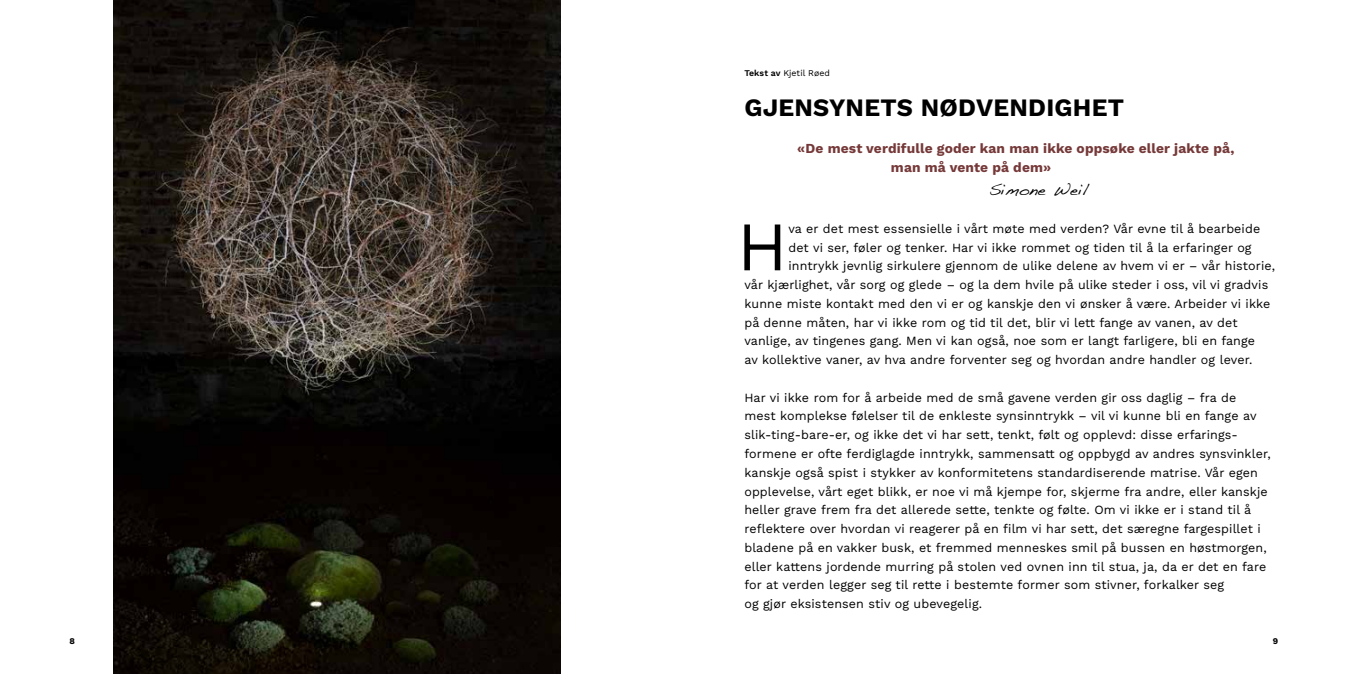
<style>
.page{position:relative;width:1347px;height:674px;background:#fff}
.page>*{position:absolute;margin:0;border:0;box-sizing:border-box;transform-origin:0 0}
.t1{font:69.38px "Work Sans";color:#000}
.t2{font:700 25px "Work Sans";letter-spacing:.01em;color:#000}
.t3{font:16.25px "Handwriting Dakota";letter-spacing:.01em;color:#000}
.t4{font:700 13.75px/18.8px "Work Sans";letter-spacing:.01em;color:#763939}
.t5{font:12.5px/18.8px "Work Sans";letter-spacing:.01em;color:#000}
.t6{font:8.75px "Work Sans";letter-spacing:.01em;color:#000}
.t7{font:700 8.75px "Work Sans";color:#000}
.s1{font-weight:600}
</style>
<div class="page">
<img style="left:113px;top:0;width:447px;height:673px">
<p class="t6" style="left:744px;top:66px;width:87px"><span class="s1">Tekst av</span> Kjetil Røed</p>
<h2 class="t2" style="left:744px;top:88px;width:381px">GJENSYNETS NØDVENDIGHET</h2>
<p class="t4" style="left:891px;top:139px;width:345px;text-indent:-94px">«De mest verdifulle goder kan man ikke oppsøke eller jakte på, man må vente på dem»</p>
<h3 class="t3" style="left:989px;top:179px;width:101px">Simone Weil</h3>
<h1 class="t1" style="left:737px;top:194px;width:52px">H</h1>
<p class="t5" style="left:788px;top:218px;width:473px">va er det mest essensielle i vårt møte med verden? Vår evne til å bearbeide</p>
<p class="t5" style="left:788px;top:237px;width:464px">det vi ser, føler og tenker. Har vi ikke rommet og tiden til å la erfaringer og</p>
<p class="t5" style="left:788px;top:256px;width:488px">inntrykk jevnlig sirkulere gjennom de ulike delene av hvem vi er – vår historie,</p>
<p class="t5" style="left:744px;top:275px;width:525px">vår kjærlighet, vår sorg og glede – og la dem hvile på ulike steder i oss, vil vi gradvis</p>
<p class="t5" style="left:744px;top:293px;width:527px">kunne miste kontakt med den vi er og kanskje den vi ønsker å være. Arbeider vi ikke</p>
<p class="t5" style="left:744px;top:312px;width:495px">på denne måten, har vi ikke rom og tid til det, blir vi lett fange av vanen, av det</p>
<p class="t5" style="left:744px;top:331px;width:512px">vanlige, av tingenes gang. Men vi kan også, noe som er langt farligere, bli en fange</p>
<p class="t5" style="left:744px;top:350px;width:509px">av kollektive vaner, av hva andre forventer seg og hvordan andre handler og lever.</p>
<p class="t5" style="left:744px;top:387px;width:528px">Har vi ikke rom for å arbeide med de små gavene verden gir oss daglig – fra de mest komplekse følelser til de enkleste synsinntrykk – vil vi kunne bli en fange av slik-ting-bare-er, og ikke det vi har sett, tenkt, følt og opplevd: disse erfarings&shy;formene er ofte ferdiglagde inntrykk, sammensatt og oppbygd av andres synsvinkler, kanskje også spist i stykker av konformitetens standardiserende matrise. Vår egen opplevelse, vårt eget blikk, er noe vi må kjempe for, skjerme fra andre, eller kanskje heller grave frem fra det allerede sette, tenkte og følte. Om vi ikke er i stand til å reflektere over hvordan vi reagerer på en film vi har sett, det særegne fargespillet i bladene på en vakker busk, et fremmed menneskes smil på bussen en høstmorgen, eller kattens jordende murring på stolen ved ovnen inn til stua, ja, da er det en fare for at verden legger seg til rette i bestemte former som stivner, forkalker seg<br>og gjør eksistensen stiv og ubevegelig.</p>
<p class="t7" style="left:69px;top:634px;width:7px">8</p>
<p class="t7" style="left:1272px;top:634px;width:7px">9</p>
</div>
